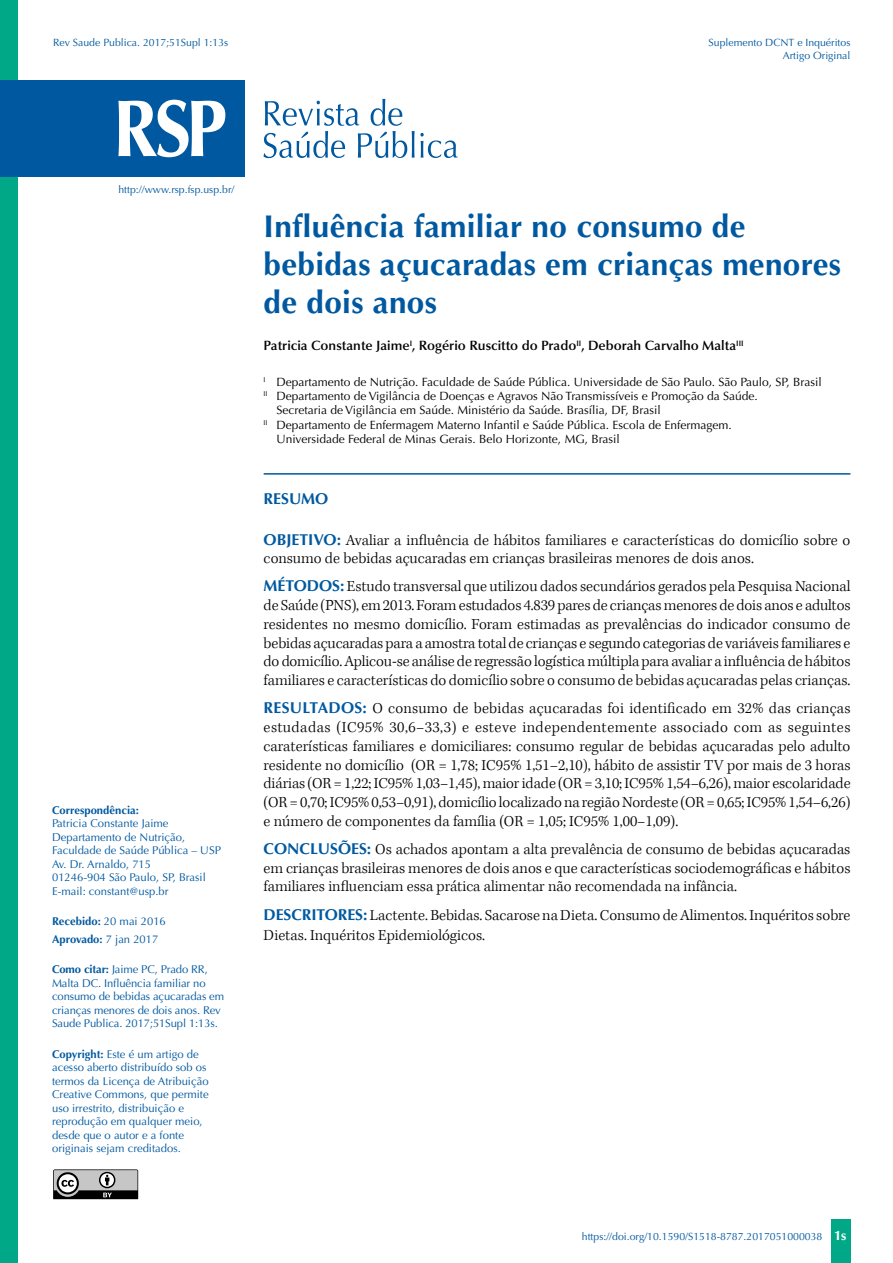
<style>
.page{position:relative;width:893px;height:1263px;background:#fff}
.page>*{position:absolute;margin:0;border:0;box-sizing:border-box;transform-origin:0 0}
.t1{font:700 31.5px/37.8px "Optima";letter-spacing:.01em;color:#0059a0}
.t2{font:300 15.75px/18.9px "Kepler Std";color:#000;text-align:justify}
.t3{font:700 15.75px "Optima";color:#0059a0}
.t4{font:600 13.5px "Optima";color:#000}
.t5{font:12px "Optima";color:#000}
.t6{font:11.25px/13.5px "Optima";color:#0059a0}
.t7{font:700 11.25px/17.7px "Optima";color:#0059a0}
.t8{font:10.5px/12.6px "Optima";color:#0059a0;text-align:right}
.s1{font-weight:400}
.s2{font-weight:700}
.s3{font-family:"Optima";font-weight:700;color:#0059a0}
.s4{font-weight:700;font-size:13.5px;color:#fff}
</style>
<div class="page">
<div style="left:831px;top:1220px;width:20px;height:43px;background:#00a887"></div>
<svg style="left:53px;top:1169px;width:85px;height:30px;background:#838383"></svg>
<div style="left:0;top:0;width:18px;height:1263px;background:#00a887"></div>
<hr style="left:264px;top:473px;width:586px;height:2px;background:#0059a0">
<svg style="left:263px;top:99px;width:195px;height:59px"></svg>
<div style="left:0;top:80px;width:244px;height:96px;background:#0059a0"></div>
<svg style="left:118px;top:100px;width:107px;height:57px"></svg>
<p class="t8" style="left:53px;top:36px;width:177px">Rev Saude Publica. 2017;51Supl 1:13s</p>
<p class="t8" style="left:709px;top:36px;width:143px">Suplemento DCNT e Inquéritos<br>Artigo Original</p>
<p class="t8" style="left:118px;top:183px;width:117px">http://www.rsp.fsp.usp.br/</p>
<p class="t7" style="left:52px;top:801px;width:88px">Correspondência:</p>
<p class="t6" style="left:52px;top:817px;width:170px">Patricia Constante Jaime<br>Departamento de Nutrição,<br>Faculdade de Saúde Pública – USP<br>Av. Dr. Arnaldo, 715<br>01246-904 São Paulo, SP, Brasil<br>E-mail: constant@usp.br</p>
<p class="t7" style="left:52px;top:913px;width:115px">Recebido: <span class="s1">20 mai 2016<br></span>Aprovado: <span class="s1">7 jan 2017</span></p>
<p class="t6" style="left:52px;top:963px;width:174px"><span class="s2">Como citar:</span> Jaime PC, Prado RR, Malta DC. Influência familiar no consumo de bebidas açucaradas em crianças menores de dois anos. Rev Saude Publica. 2017;51Supl 1:13s.</p>
<p class="t6" style="left:52px;top:1047px;width:158px"><span class="s2">Copyright:</span> Este é um artigo de acesso aberto distribuído sob os termos da Licença de Atribuição<br>Creative Commons, que permite uso irrestrito, distribuição e reprodução em qualquer meio, desde que o autor e a fonte originais sejam creditados.</p>
<h1 class="t1" style="left:264px;top:208px;width:579px">Influência familiar no consumo de bebidas açucaradas em crianças menores de dois anos</h1>
<p class="t4" style="left:264px;top:338px;width:481px">Patricia Constante Jaime<sup>I</sup>, Rogério Ruscitto do Prado<sup>II</sup>, Deborah Carvalho Malta<sup>III</sup></p>
<p class="t5" style="left:264px;top:375px;width:560px"><sup>I</sup> Departamento de Nutrição. Faculdade de Saúde Pública. Universidade de São Paulo. São Paulo, SP, Brasil</p>
<p class="t5" style="left:264px;top:389px;width:496px"><sup>II</sup> Departamento de Vigilância de Doenças e Agravos Não Transmissíveis e Promoção da Saúde.</p>
<p class="t5" style="left:276px;top:403px;width:386px">Secretaria de Vigilância em Saúde. Ministério da Saúde. Brasília, DF, Brasil</p>
<p class="t5" style="left:264px;top:418px;width:470px"><sup>II</sup> Departamento de Enfermagem Materno Infantil e Saúde Pública. Escola de Enfermagem.</p>
<p class="t5" style="left:276px;top:432px;width:345px">Universidade Federal de Minas Gerais. Belo Horizonte, MG, Brasil</p>
<p class="t3" style="left:264px;top:490px;width:66px">RESUMO</p>
<p class="t2" style="left:264px;top:531px;width:588px"><span class="s3">OBJETIVO:</span> Avaliar a influência de hábitos familiares e características do domicílio sobre o consumo de bebidas açucaradas em crianças brasileiras menores de dois anos.</p>
<p class="t2" style="left:264px;top:577px;width:588px"><span class="s3">MÉTODOS:</span> Estudo transversal que utilizou dados secundários gerados pela Pesquisa Nacional de Saúde (PNS), em 2013. Foram estudados 4.839 pares de crianças menores de dois anos e adultos residentes no mesmo domicílio. Foram estimadas as prevalências do indicador consumo de bebidas açucaradas para a amostra total de crianças e segundo categorias de variáveis familiares e do domicílio. Aplicou-se análise de regressão logística múltipla para avaliar a influência de hábitos familiares e características do domicílio sobre o consumo de bebidas açucaradas pelas crianças.</p>
<p class="t2" style="left:264px;top:699px;width:588px"><span class="s3">RESULTADOS:</span> O consumo de bebidas açucaradas foi identificado em 32% das crianças estudadas (IC95% 30,6–33,3) e esteve independentemente associado com as seguintes caraterísticas familiares e domiciliares: consumo regular de bebidas açucaradas pelo adulto residente no domicílio (OR = 1,78; IC95% 1,51–2,10), hábito de assistir TV por mais de 3 horas diárias (OR = 1,22; IC95% 1,03–1,45), maior idade (OR = 3,10; IC95% 1,54–6,26), maior escolaridade (OR = 0,70; IC95% 0,53–0,91), domicílio localizado na região Nordeste (OR = 0,65; IC95% 1,54–6,26) e número de componentes da família (OR = 1,05; IC95% 1,00–1,09).</p>
<p class="t2" style="left:264px;top:840px;width:588px"><span class="s3">CONCLUSÕES:</span> Os achados apontam a alta prevalência de consumo de bebidas açucaradas em crianças brasileiras menores de dois anos e que características sociodemográficas e hábitos familiares influenciam essa prática alimentar não recomendada na infância.</p>
<p class="t2" style="left:264px;top:905px;width:588px;line-height:19.8px"><span class="s3">DESCRITORES:</span> Lactente. Bebidas. Sacarose na Dieta. Consumo de Alimentos. Inquéritos sobre<br>Dietas. Inquéritos Epidemiológicos.</p>
<p class="t8" style="left:582px;top:1230px;width:266px">https://doi.org/10.1590/S1518-8787.2017051000038 <span class="s4">1s</span></p>
</div>
